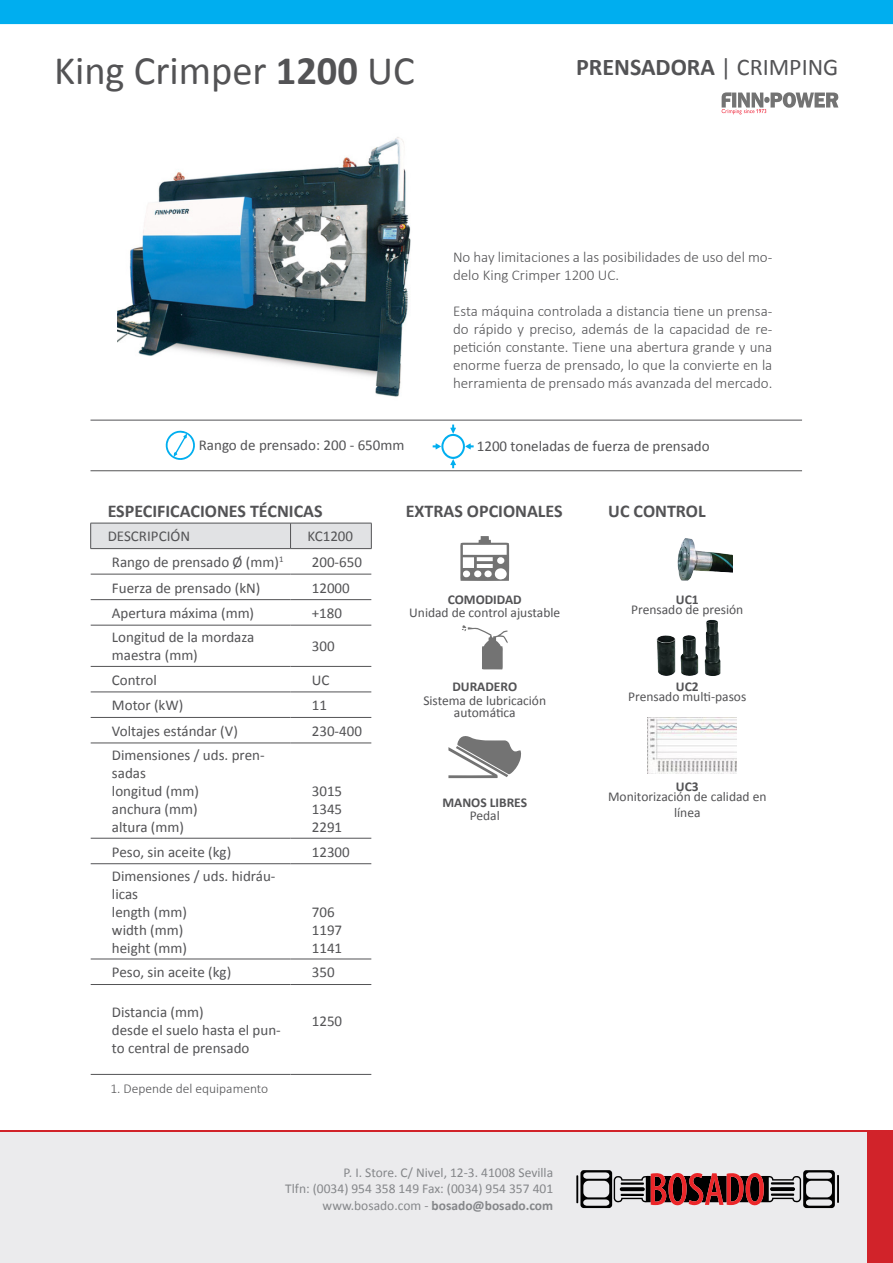
<style>
.page{position:relative;width:893px;height:1263px;background:#fff}
.page>*{position:absolute;margin:0;border:0;box-sizing:border-box;transform-origin:0 0}
.t1{font:40.5px "Calibri";color:#535355}
.t2{font:700 24px "Calibri";color:#535355}
.t3{font:700 18px "Calibri";color:#535355}
.t4{font:15px/18px "Calibri";color:#535355}
.t5{font:300 15px/18px "Calibri";color:#535355}
.t6{font:13.5px/16.2px "Calibri";color:#535355;text-align:center}
.t7{font:13.5px/16.2px "Calibri";color:#85878a;text-align:right}
.t8{font:700 13.5px "Calibri";color:#535355}
.t9{font:300 13.5px "Calibri";color:#535355}
.s1{font-weight:700}
.s2{font-weight:400}
</style>
<div class="page">
<div style="left:0;top:1132px;width:893px;height:131px;background:#ebebed"></div>
<hr style="left:0;top:1131px;width:893px;height:1px;background:#d1232a">
<svg style="left:576px;top:1170px;width:263px;height:38px"></svg>
<div style="left:867px;top:1131px;width:26px;height:132px;background:#d1232a"></div>
<svg style="left:721px;top:92px;width:118px;height:22px"></svg>
<div style="left:90px;top:523px;width:282px;height:25px;background:#e1e2e4"></div>
<hr style="left:90px;top:548px;width:201px;height:1px;background:#535355">
<hr style="left:291px;top:548px;width:81px;height:1px;background:#535355">
<hr style="left:91px;top:574px;width:200px;height:1px;background:#535355">
<hr style="left:291px;top:574px;width:80px;height:1px;background:#535355">
<hr style="left:91px;top:599px;width:200px;height:1px;background:#535355">
<hr style="left:291px;top:599px;width:80px;height:1px;background:#535355">
<hr style="left:91px;top:625px;width:200px;height:1px;background:#535355">
<hr style="left:291px;top:625px;width:80px;height:1px;background:#535355">
<hr style="left:91px;top:666px;width:200px;height:1px;background:#535355">
<hr style="left:291px;top:666px;width:80px;height:1px;background:#535355">
<hr style="left:91px;top:692px;width:200px;height:1px;background:#535355">
<hr style="left:291px;top:692px;width:80px;height:1px;background:#535355">
<hr style="left:91px;top:717px;width:200px;height:1px;background:#535355">
<hr style="left:291px;top:717px;width:80px;height:1px;background:#535355">
<hr style="left:91px;top:743px;width:200px;height:1px;background:#535355">
<hr style="left:291px;top:743px;width:80px;height:1px;background:#535355">
<hr style="left:91px;top:838px;width:200px;height:1px;background:#535355">
<hr style="left:291px;top:838px;width:80px;height:1px;background:#535355">
<hr style="left:91px;top:863px;width:200px;height:1px;background:#535355">
<hr style="left:291px;top:863px;width:80px;height:1px;background:#535355">
<hr style="left:91px;top:959px;width:200px;height:1px;background:#535355">
<hr style="left:291px;top:959px;width:80px;height:1px;background:#535355">
<hr style="left:91px;top:984px;width:200px;height:1px;background:#535355">
<hr style="left:291px;top:984px;width:80px;height:1px;background:#535355">
<hr style="left:91px;top:1074px;width:200px;height:1px;background:#535355">
<hr style="left:291px;top:1074px;width:80px;height:1px;background:#535355">
<div style="left:0;top:0;width:893px;height:24px;background:#00aeef"></div>
<hr style="left:90px;top:420px;width:712px;height:1px;background:#535355">
<hr style="left:90px;top:470px;width:712px;height:1px;background:#535355">
<img style="left:117px;top:137px;width:294px;height:260px">
<svg style="left:460px;top:536px;width:49px;height:45px"></svg>
<svg style="left:462px;top:625px;width:46px;height:44px"></svg>
<svg style="left:448px;top:736px;width:73px;height:42px"></svg>
<svg style="left:165px;top:430px;width:30px;height:30px"></svg>
<svg style="left:433px;top:425px;width:41px;height:43px"></svg>
<img style="left:677px;top:538px;width:55px;height:43px">
<img style="left:656px;top:620px;width:65px;height:56px">
<img style="left:648px;top:718px;width:88px;height:55px">
<p class="t1" style="left:54px;top:45px;width:362px">King Crimper <span class="s1">1200</span> UC</p>
<p class="t2" style="left:576px;top:52px;width:264px">PRENSADORA <span class="s2">| CRIMPING</span></p>
<p class="t5" style="left:453px;top:248px;width:321px">No hay limitaciones a las posibilidades de uso del mo&shy;delo King Crimper 1200 UC.</p>
<p class="t5" style="left:453px;top:302px;width:321px;text-align:justify">Esta máquina controlada a distancia tiene un prensa&shy;do rápido y preciso, además de la capacidad de re&shy;petición constante. Tiene una abertura grande y una enorme fuerza de prensado, lo que la convierte en la herramienta de prensado más avanzada del mercado.</p>
<p class="t4" style="left:199px;top:436px;width:207px">Rango de prensado: 200 - 650mm</p>
<p class="t4" style="left:477px;top:437px;width:234px">1200 toneladas de fuerza de prensado</p>
<p class="t3" style="left:108px;top:500px;width:216px">ESPECIFICACIONES TÉCNICAS</p>
<p class="t4" style="left:108px;top:527px;width:84px">DESCRIPCIÓN</p>
<p class="t4" style="left:308px;top:527px;width:47px">KC1200</p>
<p class="t4" style="left:112px;top:553px;width:173px">Rango de prensado Ø (mm)<sup>1</sup></p>
<p class="t4" style="left:312px;top:553px;width:52px">200-650</p>
<p class="t4" style="left:112px;top:579px;width:150px">Fuerza de prensado (kN)</p>
<p class="t4" style="left:312px;top:579px;width:40px">12000</p>
<p class="t4" style="left:112px;top:604px;width:144px">Apertura máxima (mm)</p>
<p class="t4" style="left:312px;top:604px;width:32px">+180</p>
<p class="t4" style="left:112px;top:628px;width:144px">Longitud de la mordaza maestra (mm)</p>
<p class="t4" style="left:312px;top:637px;width:24px">300</p>
<p class="t4" style="left:112px;top:671px;width:47px">Control</p>
<p class="t4" style="left:312px;top:671px;width:19px">UC</p>
<p class="t4" style="left:112px;top:696px;width:73px">Motor (kW)</p>
<p class="t4" style="left:312px;top:696px;width:17px">11</p>
<p class="t4" style="left:112px;top:722px;width:127px">Voltajes estándar (V)</p>
<p class="t4" style="left:312px;top:722px;width:52px">230-400</p>
<p class="t4" style="left:112px;top:746px;width:154px">Dimensiones / uds. pren&shy;sadas</p>
<p class="t4" style="left:112px;top:782px;width:88px">longitud (mm)</p>
<p class="t4" style="left:112px;top:800px;width:87px">anchura (mm)</p>
<p class="t4" style="left:112px;top:818px;width:74px">altura (mm)</p>
<p class="t4" style="left:312px;top:782px;width:32px">3015</p>
<p class="t4" style="left:312px;top:800px;width:32px">1345</p>
<p class="t4" style="left:312px;top:818px;width:32px">2291</p>
<p class="t4" style="left:112px;top:843px;width:121px">Peso, sin aceite (kg)</p>
<p class="t4" style="left:312px;top:843px;width:40px">12300</p>
<p class="t4" style="left:112px;top:867px;width:165px">Dimensiones / uds. hidráu&shy;licas</p>
<p class="t4" style="left:112px;top:903px;width:76px">length (mm)</p>
<p class="t4" style="left:112px;top:921px;width:73px">width (mm)</p>
<p class="t4" style="left:112px;top:939px;width:77px">height (mm)</p>
<p class="t4" style="left:312px;top:903px;width:24px">706</p>
<p class="t4" style="left:312px;top:921px;width:32px">1197</p>
<p class="t4" style="left:312px;top:939px;width:32px">1141</p>
<p class="t4" style="left:112px;top:963px;width:121px">Peso, sin aceite (kg)</p>
<p class="t4" style="left:312px;top:963px;width:24px">350</p>
<p class="t4" style="left:112px;top:1003px;width:93px">Distancia (mm)</p>
<p class="t4" style="left:112px;top:1021px;width:170px">desde el suelo hasta el pun&shy;to central de prensado</p>
<p class="t4" style="left:312px;top:1012px;width:32px">1250</p>
<p class="t9" style="left:110px;top:1080px;width:159px">1. Depende del equipamento</p>
<p class="t3" style="left:406px;top:500px;width:158px">EXTRAS OPCIONALES</p>
<p class="t8" style="left:448px;top:591px;width:76px">COMODIDAD</p>
<p class="t6" style="left:409px;top:605px;width:153px">Unidad de control ajustable</p>
<p class="t8" style="left:452px;top:677px;width:66px">DURADERO</p>
<p class="t6" style="left:423px;top:693px;width:124px">Sistema de lubricación</p>
<p class="t6" style="left:454px;top:704px;width:63px">automática</p>
<p class="t8" style="left:442px;top:794px;width:86px">MANOS LIBRES</p>
<p class="t6" style="left:470px;top:808px;width:32px">Pedal</p>
<p class="t7" style="left:285px;top:1164px;width:269px">P. I. Store. C/ Nivel, 12-3. 41008 Sevilla<br>Tlfn: (0034) 954 358 149 Fax: (0034) 954 357 401 www.bosado.com - <span class="s1">bosado@bosado.com</span></p>
<p class="t3" style="left:608px;top:500px;width:99px">UC CONTROL</p>
<p class="t8" style="left:676px;top:591px;width:24px">UC1</p>
<p class="t6" style="left:631px;top:602px;width:114px">Prensado de presión</p>
<p class="t8" style="left:676px;top:677px;width:24px">UC2</p>
<p class="t6" style="left:628px;top:688px;width:120px">Prensado multi-pasos</p>
<p class="t8" style="left:676px;top:778px;width:24px">UC3</p>
<p class="t6" style="left:608px;top:789px;width:160px">Monitorización de calidad en línea</p>
</div>
